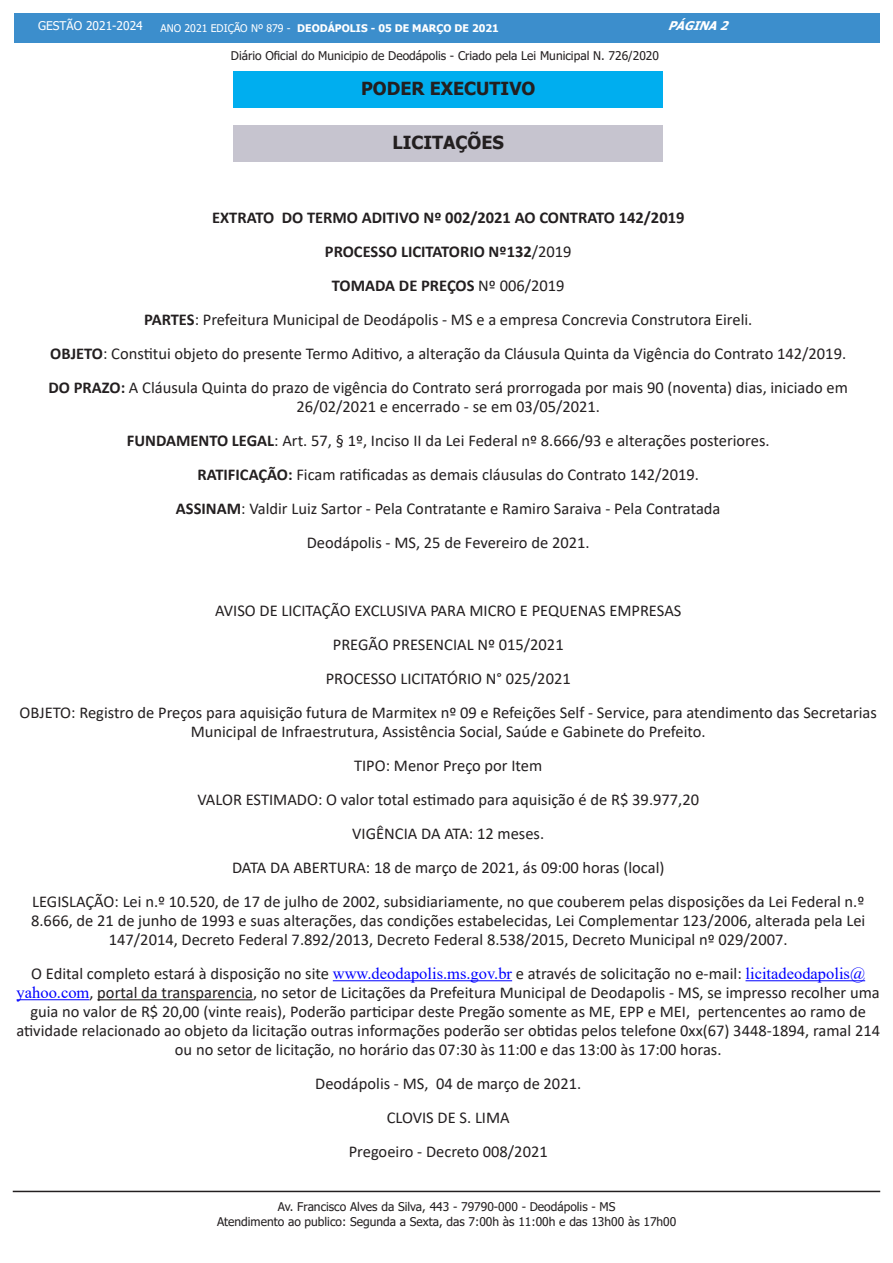
<style>
.page{position:relative;width:893px;height:1263px;background:#fff}
.page>*{position:absolute;margin:0;border:0;box-sizing:border-box;transform-origin:0 0}
.t1{font:700 18px "Tahoma";color:#231f20}
.t2{font:16.5px/18.9px "Calibri";color:#231f20;text-align:center}
.t3{font:700 16.5px "Calibri";color:#231f20}
.t4{font:12px/14.4px "Tahoma";color:#231f20;text-align:center}
.t5{font:12px "Tahoma";color:#fff}
.t6{font:italic 700 12px "Tahoma";color:#fff}
.t7{font:700 10.5px "Tahoma";color:#fff}
.s1{font-weight:400}
.s2{font-weight:700}
.s3{font-family:"Times New Roman";color:#00f}
</style>
<div class="page">
<div style="left:14px;top:14px;width:865px;height:29px;background:#3c8ecc"></div>
<hr style="left:13px;top:1191px;width:867px;height:1px;background:#231f20">
<hr style="left:333px;top:980px;width:179px;height:1px;background:#00f">
<hr style="left:745px;top:980px;width:120px;height:1px;background:#00f">
<hr style="left:17px;top:999px;width:72px;height:1px;background:#00f">
<hr style="left:97px;top:999px;width:156px;height:1px;background:#231f20">
<div style="left:233px;top:72px;width:430px;height:36px;background:#00aeef"></div>
<div style="left:233px;top:126px;width:430px;height:36px;background:#c6c4cf"></div>
<p class="t5" style="left:38px;top:18px;width:106px">GESTÃO 2021-2024</p>
<p class="t7" style="left:161px;top:21px;width:340px"><span class="s1">ANO 2021 EDIÇÃO Nº 879 -</span> DEODÁPOLIS - 05 DE MARÇO DE 2021</p>
<p class="t6" style="left:668px;top:17px;width:68px">PÁGINA2</p>
<p class="t4" style="left:231px;top:49px;width:430px">Diário Oficial do Municipio de Deodápolis - Criado pela Lei Municipal N. 726/2020</p>
<p class="t1" style="left:361px;top:76px;width:176px">PODER EXECUTIVO</p>
<p class="t1" style="left:393px;top:130px;width:113px">LICITAÇÕES</p>
<p class="t3" style="left:212px;top:206px;width:474px">EXTRATO DO TERMO ADITIVO Nº 002/2021 AO CONTRATO 142/2019</p>
<p class="t3" style="left:325px;top:240px;width:248px">PROCESSO LICITATORIO Nº132<span class="s1">/2019</span></p>
<p class="t3" style="left:332px;top:274px;width:234px">TOMADA DE PREÇOS <span class="s1">Nº 006/2019</span></p>
<p class="t2" style="left:144px;top:310px;width:610px"><span class="s2">PARTES</span>: Prefeitura Municipal de Deodápolis - MS e a empresa Concrevia Construtora Eireli.</p>
<p class="t2" style="left:50px;top:344px;width:797px"><span class="s2">OBJETO</span>: Constitui objeto do presente Termo Aditivo, a alteração da Cláusula Quinta da Vigência do Contrato 142/2019.</p>
<p class="t2" style="left:49px;top:378px;width:801px"><span class="s2">DO PRAZO:</span> A Cláusula Quinta do prazo de vigência do Contrato será prorrogada por mais 90 (noventa) dias, iniciado em<br>26/02/2021 e encerrado - se em 03/05/2021.</p>
<p class="t2" style="left:127px;top:431px;width:644px"><span class="s2">FUNDAMENTO LEGAL</span>: Art. 57, § 1º, Inciso II da Lei Federal nº 8.666/93 e alterações posteriores.</p>
<p class="t2" style="left:197px;top:465px;width:503px"><span class="s2">RATIFICAÇÃO:</span> Ficam ratificadas as demais cláusulas do Contrato 142/2019.</p>
<p class="t2" style="left:176px;top:499px;width:546px"><span class="s2">ASSINAM</span>: Valdir Luiz Sartor - Pela Contratante e Ramiro Saraiva - Pela Contratada</p>
<p class="t2" style="left:307px;top:533px;width:284px">Deodápolis - MS, 25 de Fevereiro de 2021.</p>
<p class="t2" style="left:215px;top:601px;width:468px">AVISO DE LICITAÇÃO EXCLUSIVA PARA MICRO E PEQUENAS EMPRESAS</p>
<p class="t2" style="left:333px;top:635px;width:232px">PREGÃO PRESENCIAL Nº 015/2021</p>
<p class="t2" style="left:326px;top:669px;width:246px">PROCESSO LICITATÓRIO N° 025/2021</p>
<p class="t2" style="left:20px;top:703px;width:859px">OBJETO: Registro de Preços para aquisição futura de Marmitex nº 09 e Refeições Self - Service, para atendimento das Secretarias<br>Municipal de Infraestrutura, Assistência Social, Saúde e Gabinete do Prefeito.</p>
<p class="t2" style="left:354px;top:756px;width:190px">TIPO: Menor Preço por Item</p>
<p class="t2" style="left:197px;top:790px;width:503px">VALOR ESTIMADO: O valor total estimado para aquisição é de R$ 39.977,20</p>
<p class="t2" style="left:352px;top:824px;width:193px">VIGÊNCIA DA ATA: 12 meses.</p>
<p class="t2" style="left:232px;top:858px;width:434px">DATA DA ABERTURA: 18 de março de 2021, ás 09:00 horas (local)</p>
<p class="t2" style="left:31px;top:892px;width:836px">LEGISLAÇÃO: Lei n.º 10.520, de 17 de julho de 2002, subsidiariamente, no que couberem pelas disposições da Lei Federal n.º<br>8.666, de 21 de junho de 1993 e suas alterações, das condições estabelecidas, Lei Complementar 123/2006, alterada pela Lei<br>147/2014, Decreto Federal 7.892/2013, Decreto Federal 8.538/2015, Decreto Municipal nº 029/2007.</p>
<p class="t2" style="left:16px;top:964px;width:865px">O Edital completo estará à disposição no site <span class="s3">www.deodapolis.ms.gov.br</span> e através de solicitação no e-mail: <span class="s3">licitadeodapolis@ yahoo.com</span>, portal da transparencia, no setor de Licitações da Prefeitura Municipal de Deodapolis - MS, se impresso recolher uma guia no valor de R$ 20,00 (vinte reais), Poderão participar deste Pregão somente as ME, EPP e MEI, pertencentes ao ramo de atividade relacionado ao objeto da licitação outras informações poderão ser obtidas pelos telefone 0xx(67) 3448-1894, ramal 214 ou no setor de licitação, no horário das 07:30 às 11:00 e das 13:00 às 17:00 horas.</p>
<p class="t2" style="left:315px;top:1073px;width:267px">Deodápolis - MS, 04 de março de 2021.</p>
<p class="t2" style="left:387px;top:1107px;width:125px">CLOVIS DE S. LIMA</p>
<p class="t2" style="left:349px;top:1141px;width:201px">Pregoeiro - Decreto 008/2021</p>
<p class="t4" style="left:217px;top:1200px;width:461px">Av. Francisco Alves da Silva, 443 - 79790-000 - Deodápolis - MS<br>Atendimento ao publico: Segunda a Sexta, das 7:00h às 11:00h e das 13h00 às 17h00</p>
</div>
